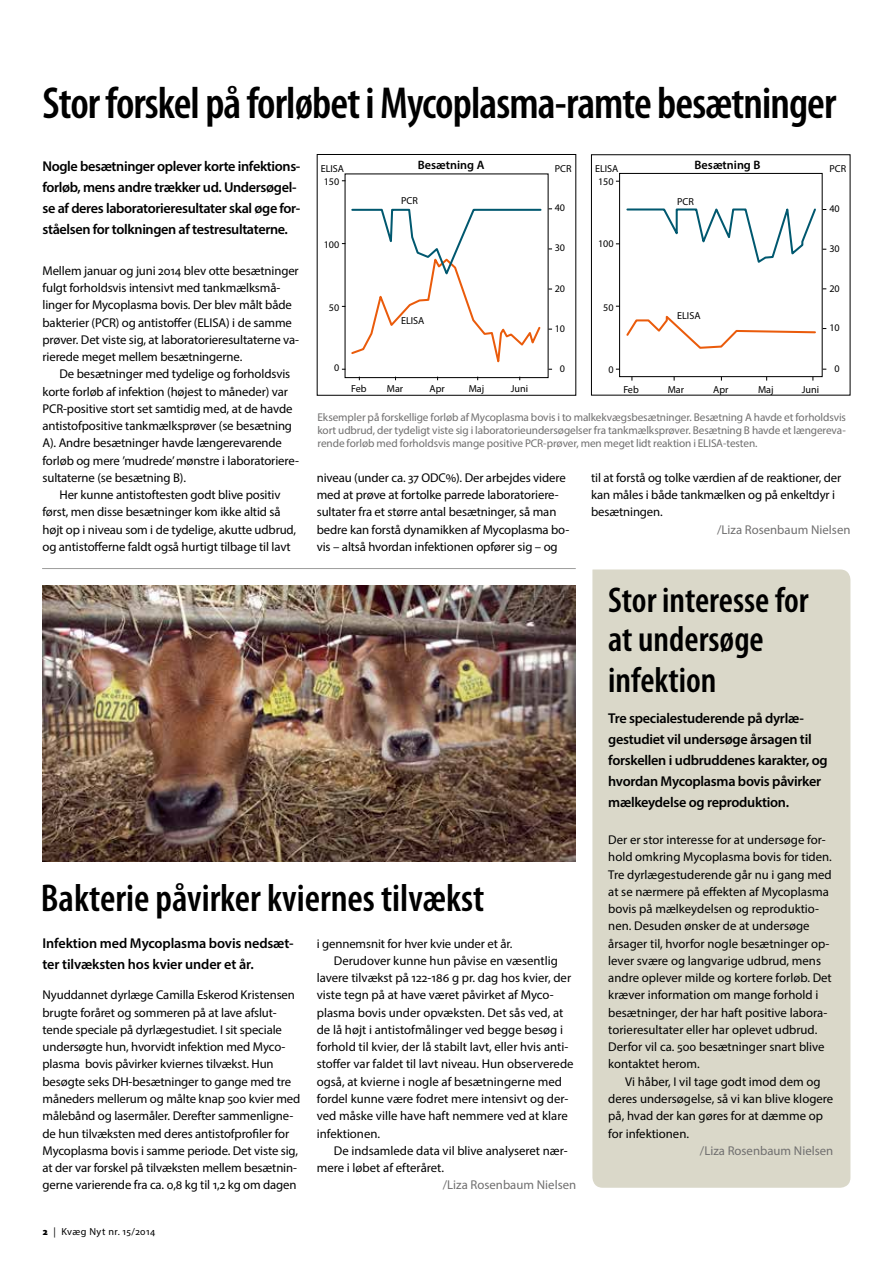
<style>
.page{position:relative;width:893px;height:1263px;background:#fff}
.page>*{position:absolute;margin:0;border:0;box-sizing:border-box;transform-origin:0 0}
.t1{font:600 condensed 45px "Myriad Pro";letter-spacing:-.02em;color:#000}
.t2{font:600 condensed 39px "Myriad Pro";color:#000}
.t3{font:600 condensed 36px/40.2px "Myriad Pro";color:#000}
.t4{font:600 14.25px/21px "Myriad Pro";letter-spacing:-.02em;color:#000}
.t5{font:12.75px/17.2px "Myriad Pro";letter-spacing:-.01em;color:#000}
.t6{font:12.75px "Myriad Pro";color:#706f6f}
.t7{font:600 12.15px "Myriad Pro";color:#000}
.t8{font:11.25px/12.8px "Myriad Pro";letter-spacing:-.01em;color:#706f6f;text-align:justify}
.t9{font:10.2px "Myriad Pro";color:#000}
.t10{font:10.2px "Myriad Pro";letter-spacing:.04em;color:#000}
.s1{font-weight:900}
</style>
<div class="page">
<img style="left:42px;top:585px;width:534px;height:276px">
<hr style="left:42px;top:568px;width:534px;height:1px;background:#9d9d9c">
<svg style="left:342px;top:208px;width:210px;height:172px"></svg>
<div style="left:317px;top:154px;width:259px;height:242px;border:1px solid #000"></div>
<div style="left:619px;top:173px;width:204px;height:204px;border:1px solid #000"></div>
<svg style="left:616px;top:200px;width:210px;height:65px"></svg>
<svg style="left:616px;top:306px;width:200px;height:44px"></svg>
<div style="left:592px;top:569px;width:258px;height:619px;background:#dad8c9"></div>
<h1 class="t1" style="left:43px;top:79px;width:795px">Stor forskel på forløbet i Mycoplasma-ramte besætninger</h1>
<p class="t4" style="left:43px;top:156px;width:259px">Nogle besætninger oplever korte infektions&shy;forløb, mens andre trækker ud. Undersøgel&shy;se af deres laboratorieresultater skal øge for&shy;ståelsen for tolkningen af testresultaterne.</p>
<p class="t5" style="left:43px;top:262px;width:258px">Mellem januar og juni 2014 blev otte besætninger fulgt forholdsvis intensivt med tankmælksmå&shy;linger for Mycoplasma bovis. Der blev målt både bakterier (PCR) og antistoffer (ELISA) i de samme prøver. Det viste sig, at laboratorieresultaterne va&shy;rierede meget mellem besætningerne.</p>
<p class="t5" style="left:43px;top:365px;width:258px;text-indent:17px">De besætninger med tydelige og forholdsvis korte forløb af infektion (højest to måneder) var PCR-positive stort set samtidig med, at de havde antistofpositive tankmælksprøver (se besætning A). Andre besætninger havde længerevarende forløb og mere ’mudrede’ mønstre i laboratoriere&shy;sultaterne (se besætning B).</p>
<p class="t5" style="left:43px;top:486px;width:255px;text-indent:17px">Her kunne antistoftesten godt blive positiv først, men disse besætninger kom ikke altid så højt op i niveau som i de tydelige, akutte udbrud, og antistofferne faldt også hurtigt tilbage til lavt</p>
<p class="t7" style="left:694px;top:157px;width:67px">Besætning B</p>
<p class="t7" style="left:418px;top:157px;width:68px">Besætning A</p>
<p class="t9" style="left:321px;top:162px;width:25px">ELISA</p>
<p class="t9" style="left:555px;top:162px;width:18px">PCR</p>
<p class="t9" style="left:595px;top:162px;width:25px">ELISA</p>
<p class="t9" style="left:829px;top:162px;width:18px">PCR</p>
<p class="t9" style="left:324px;top:175px;width:17px">150</p>
<p class="t9" style="left:598px;top:176px;width:17px">150</p>
<p class="t9" style="left:401px;top:194px;width:18px">PCR</p>
<p class="t9" style="left:677px;top:195px;width:18px">PCR</p>
<p class="t9" style="left:555px;top:201px;width:12px">40</p>
<p class="t9" style="left:829px;top:202px;width:12px">40</p>
<p class="t9" style="left:598px;top:238px;width:17px">100</p>
<p class="t9" style="left:324px;top:238px;width:17px">100</p>
<p class="t9" style="left:555px;top:242px;width:12px">30</p>
<p class="t9" style="left:829px;top:242px;width:12px">30</p>
<p class="t9" style="left:555px;top:282px;width:12px">20</p>
<p class="t9" style="left:829px;top:282px;width:12px">20</p>
<p class="t9" style="left:603px;top:301px;width:12px">50</p>
<p class="t9" style="left:329px;top:301px;width:12px">50</p>
<p class="t9" style="left:677px;top:309px;width:25px">ELISA</p>
<p class="t9" style="left:401px;top:314px;width:25px">ELISA</p>
<p class="t9" style="left:829px;top:322px;width:12px">10</p>
<p class="t9" style="left:555px;top:322px;width:12px">10</p>
<p class="t9" style="left:334px;top:361px;width:7px">0</p>
<p class="t9" style="left:560px;top:362px;width:7px">0</p>
<p class="t9" style="left:608px;top:363px;width:7px">0</p>
<p class="t9" style="left:835px;top:362px;width:7px">0</p>
<p class="t9" style="left:351px;top:382px;width:17px">Feb</p>
<p class="t9" style="left:387px;top:382px;width:18px">Mar</p>
<p class="t9" style="left:430px;top:382px;width:17px">Apr</p>
<p class="t9" style="left:469px;top:382px;width:17px">Maj</p>
<p class="t9" style="left:511px;top:382px;width:19px">Juni</p>
<p class="t9" style="left:623px;top:383px;width:17px">Feb</p>
<p class="t9" style="left:668px;top:383px;width:18px">Mar</p>
<p class="t9" style="left:713px;top:383px;width:17px">Apr</p>
<p class="t9" style="left:758px;top:383px;width:17px">Maj</p>
<p class="t9" style="left:802px;top:383px;width:19px">Juni</p>
<p class="t8" style="left:318px;top:411px;width:530px">Eksempler på forskellige forløb af Mycoplasma bovis i to malkekvægsbesætninger. Besætning A havde et forholdsvis kort udbrud, der tydeligt viste sig i laboratorieundersøgelser fra tankmælksprøver. Besætning B havde et længereva&shy;rende forløb med forholdsvis mange positive PCR-prøver, men meget lidt reaktion i ELISA-testen.</p>
<p class="t5" style="left:317px;top:469px;width:254px">niveau (under ca. 37 ODC%). Der arbejdes videre med at prøve at fortolke parrede laboratoriere&shy;sultater fra et større antal besætninger, så man bedre kan forstå dynamikken af Mycoplasma bo&shy;vis – altså hvordan infektionen opfører sig – og</p>
<p class="t5" style="left:591px;top:469px;width:252px">til at forstå og tolke værdien af de reaktioner, der kan måles i både tankmælken og på enkeltdyr i besætningen.</p>
<p class="t6" style="left:717px;top:521px;width:135px">/Liza Rosenbaum Nielsen</p>
<h2 class="t2" style="left:41px;top:877px;width:445px">Bakterie påvirker kviernes tilvækst</h2>
<p class="t5" style="left:317px;top:934px;width:197px">i gennemsnit for hver kvie under et år.</p>
<p class="t5" style="left:334px;top:952px;width:226px">Derudover kunne hun påvise en væsentlig</p>
<p class="t5" style="left:317px;top:969px;width:256px">lavere tilvækst på 122-186 g pr. dag hos kvier, der</p>
<p class="t5" style="left:317px;top:986px;width:238px">viste tegn på at have været påvirket af Myco-</p>
<p class="t5" style="left:317px;top:1004px;width:248px">plasma bovis under opvæksten. Det sås ved, at</p>
<p class="t5" style="left:317px;top:1021px;width:248px">de lå højt i antistofmålinger ved begge besøg i</p>
<p class="t5" style="left:317px;top:1038px;width:253px">forhold til kvier, der lå stabilt lavt, eller hvis anti-</p>
<p class="t5" style="left:317px;top:1055px;width:258px">stoffer var faldet til lavt niveau. Hun observerede</p>
<p class="t5" style="left:317px;top:1073px;width:247px">også, at kvierne i nogle af besætningerne med</p>
<p class="t5" style="left:317px;top:1090px;width:253px">fordel kunne være fodret mere intensivt og der-</p>
<p class="t5" style="left:317px;top:1107px;width:252px">ved måske ville have haft nemmere ved at klare</p>
<p class="t5" style="left:317px;top:1124px;width:65px">infektionen.</p>
<p class="t5" style="left:334px;top:1142px;width:235px">De indsamlede data vil blive analyseret nær-</p>
<p class="t5" style="left:317px;top:1159px;width:129px">mere i løbet af efteråret.</p>
<p class="t6" style="left:443px;top:1177px;width:135px">/Liza Rosenbaum Nielsen</p>
<p class="t4" style="left:43px;top:932px;width:253px">Infektion med Mycoplasma bovis nedsæt&shy;ter tilvæksten hos kvier under et år.</p>
<p class="t5" style="left:43px;top:986px;width:259px">Nyuddannet dyrlæge Camilla Eskerod Kristensen brugte foråret og sommeren på at lave afslut&shy;tende speciale på dyrlægestudiet. I sit speciale undersøgte hun, hvorvidt infektion med Myco&shy;plasma bovis påvirker kviernes tilvækst. Hun besøgte seks DH-besætninger to gange med tre måneders mellerum og målte knap 500 kvier med målebånd og lasermåler. Derefter sammenligne&shy;de hun tilvæksten med deres antistofprofiler for Mycoplasma bovis i samme periode. Det viste sig, at der var forskel på tilvæksten mellem besætnin&shy;gerne varierende fra ca. 0,8 kg til 1,2 kg om dagen</p>
<p class="t10" style="left:43px;top:1225px;width:114px"><span class="s1">2</span> | Kvæg Nyt nr. 15/2014</p>
<h3 class="t3" style="left:608px;top:580px;width:202px">Stor interesse for at undersøge infektion</h3>
<p class="t4" style="left:608px;top:708px;width:221px">Tre specialestuderende på dyrlæ&shy;gestudiet vil undersøge årsagen til forskellen i udbruddenes karakter, og hvordan Mycoplasma bovis påvirker mælkeydelse og reproduktion.</p>
<p class="t5" style="left:608px;top:831px;width:225px">Der er stor interesse for at undersøge for&shy;hold omkring Mycoplasma bovis for tiden.<br>Tre dyrlægestuderende går nu i gang med at se nærmere på effekten af Mycoplasma bovis på mælkeydelsen og reproduktio&shy;nen. Desuden ønsker de at undersøge årsager til, hvorfor nogle besætninger op&shy;lever svære og langvarige udbrud, mens andre oplever milde og kortere forløb. Det kræver information om mange forhold i besætninger, der har haft positive labora&shy;torieresultater eller har oplevet udbrud.<br>Derfor vil ca. 500 besætninger snart blive kontaktet herom.</p>
<p class="t5" style="left:608px;top:1073px;width:226px;text-indent:17px">Vi håber, I vil tage godt imod dem og deres undersøgelse, så vi kan blive klogere på, hvad der kan gøres for at dæmme op for infektionen.</p>
<p class="t6" style="left:700px;top:1142px;width:135px">/Liza Rosenbaum Nielsen</p>
</div>
